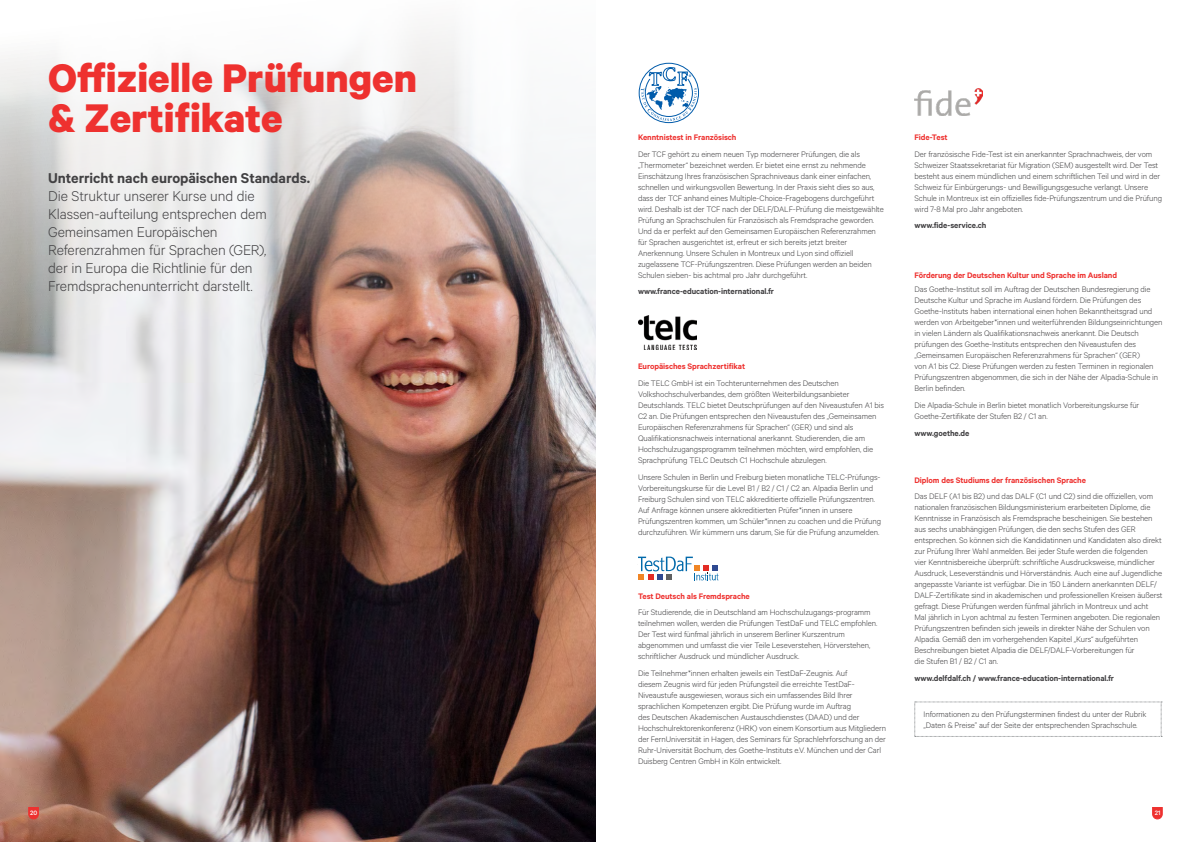
<style>
.page{position:relative;width:1191px;height:842px;background:#fff}
.page>*{position:absolute;margin:0;border:0;box-sizing:border-box;transform-origin:0 0}
.t1{font:700 45px/40px "Calibre";color:#ee312f}
.t2{font:300 16px/18px "Calibre";letter-spacing:-.01em;color:#414042}
.t3{font:600 16px "Calibre";letter-spacing:-.005em;color:#414042}
.t4{font:300 9px/11px "Calibre";letter-spacing:-.01em;color:#414042}
.t5{font:600 9px "Calibre";letter-spacing:-.005em;color:#ee312f}
.t6{font:600 9px "Calibre";letter-spacing:-.005em;color:#414042}
.t7{font:500 7.1px "Calibre";color:#fff}
</style>
<div class="page">
<img style="left:0;top:29px;width:595px;height:813px">
<svg style="left:1152px;top:807px;width:11px;height:13px"></svg>
<svg style="left:28px;top:807px;width:11px;height:13px"></svg>
<div style="left:639px;top:63px;width:59px;height:60px;border:1px solid #005baa;border-radius:50%"></div>
<svg style="left:641px;top:67px;width:56px;height:54px"></svg>
<img style="left:638px;top:316px;width:58px;height:33px">
<svg style="left:638px;top:557px;width:80px;height:23px"></svg>
<img style="left:914px;top:88px;width:68px;height:28px">
<svg style="left:914px;top:702px;width:248px;height:35px"></svg>
<h1 class="t1" style="left:48px;top:56px;width:370px">Offizielle Prüfungen &amp; Zertifikate</h1>
<h2 class="t3" style="left:48px;top:169px;width:263px">Unterricht nach europäischen Standards.</h2>
<h2 class="t2" style="left:48px;top:186px;width:220px">Die Struktur unserer Kurse und die Klassen-aufteilung entsprechen dem Gemeinsamen Europäischen Referenzrahmen für Sprachen (GER), der in Europa die Richtlinie für den Fremdsprachenunterricht darstellt.</h2>
<p class="t5" style="left:638px;top:132px;width:100px">Kenntnistest in Französisch</p>
<p class="t4" style="left:638px;top:148px;width:247px">Der TCF gehört zu einem neuen Typ modernerer Prüfungen, die als „Thermometer“ bezeichnet werden. Er bietet eine ernst zu nehmende Einschätzung Ihres französischen Sprachniveaus dank einer einfachen, schnellen und wirkungsvollen Bewertung. In der Praxis sieht dies so aus, dass der TCF anhand eines Multiple-Choice-Fragebogens durchgeführt wird. Deshalb ist der TCF nach der DELF/DALF-Prüfung die meistgewählte Prüfung an Sprachschulen für Französisch als Fremdsprache geworden.<br>Und da er perfekt auf den Gemeinsamen Europäischen Referenzrahmen für Sprachen ausgerichtet ist, erfreut er sich bereits jetzt breiter Anerkennung. Unsere Schulen in Montreux und Lyon sind offiziell zugelassene TCF-Prüfungszentren. Diese Prüfungen werden an beiden Schulen sieben- bis achtmal pro Jahr durchgeführt.</p>
<p class="t6" style="left:638px;top:286px;width:138px">www.france-education-international.fr</p>
<p class="t5" style="left:638px;top:361px;width:109px">Europäisches Sprachzertifikat</p>
<p class="t4" style="left:638px;top:377px;width:248px">Die TELC GmbH ist ein Tochterunternehmen des Deutschen Volkshochschulverbandes, dem größten Weiterbildungsanbieter Deutschlands. TELC bietet Deutschprüfungen auf den Niveaustufen A1 bis C2 an. Die Prüfungen entsprechen den Niveaustufen des „Gemeinsamen Europäischen Referenzrahmens für Sprachen“ (GER) und sind als Qualifikationsnachweis international anerkannt. Studierenden, die am Hochschulzugangsprogramm teilnehmen möchten, wird empfohlen, die Sprachprüfung TELC Deutsch C1 Hochschule abzulegen.</p>
<p class="t4" style="left:638px;top:471px;width:244px">Unsere Schulen in Berlin und Freiburg bieten monatliche TELC-Prüfungs-Vorbereitungskurse für die Level B1 / B2 / C1 / C2 an. Alpadia Berlin und Freiburg Schulen sind von TELC akkreditierte offizielle Prüfungszentren.<br>Auf Anfrage können unsere akkreditierten Prüfer*innen in unsere Prüfungszentren kommen, um Schüler*innen zu coachen und die Prüfung durchzuführen. Wir kümmern uns darum, Sie für die Prüfung anzumelden.</p>
<p class="t5" style="left:638px;top:590px;width:113px">Test Deutsch als Fremdsprache</p>
<p class="t4" style="left:638px;top:607px;width:241px">Für Studierende, die in Deutschland am Hochschulzugangs-programm teilnehmen wollen, werden die Prüfungen TestDaF und TELC empfohlen.<br>Der Test wird fünfmal jährlich in unserem Berliner Kurszentrum abgenommen und umfasst die vier Teile Leseverstehen, Hörverstehen, schriftlicher Ausdruck und mündlicher Ausdruck.</p>
<p class="t4" style="left:638px;top:667px;width:250px">Die Teilnehmer*innen erhalten jeweils ein TestDaF-Zeugnis. Auf<br>diesem Zeugnis wird für jeden Prüfungsteil die erreichte TestDaF-Niveaustufe ausgewiesen, woraus sich ein umfassendes Bild Ihrer sprachlichen Kompetenzen ergibt. Die Prüfung wurde im Auftrag<br>des Deutschen Akademischen Austauschdienstes (DAAD) und der Hochschulrektorenkonferenz (HRK) von einem Konsortium aus Mitgliedern der FernUniversität in Hagen, des Seminars für Sprachlehrforschung an der Ruhr-Universität Bochum, des Goethe-Instituts e.V. München und der Carl Duisberg Centren GmbH in Köln entwickelt.</p>
<p class="t5" style="left:914px;top:132px;width:35px">Fide-Test</p>
<p class="t4" style="left:914px;top:148px;width:249px">Der französische Fide-Test ist ein anerkannter Sprachnachweis, der vom Schweizer Staatssekretariat für Migration (SEM) ausgestellt wird. Der Test besteht aus einem mündlichen und einem schriftlichen Teil und wird in der Schweiz für Einbürgerungs- und Bewilligungsgesuche verlangt. Unsere Schule in Montreux ist ein offizielles fide-Prüfungszentrum und die Prüfung wird 7-8 Mal pro Jahr angeboten.</p>
<p class="t6" style="left:914px;top:220px;width:73px">www.fide-service.ch</p>
<p class="t5" style="left:914px;top:270px;width:204px">Förderung der Deutschen Kultur und Sprache im Ausland</p>
<p class="t4" style="left:914px;top:284px;width:250px">Das Goethe-Institut soll im Auftrag der Deutschen Bundesregierung die Deutsche Kultur und Sprache im Ausland fördern. Die Prüfungen des Goethe-Instituts haben international einen hohen Bekanntheitsgrad und werden von Arbeitgeber*innen und weiterführenden Bildungseinrichtungen in vielen Ländern als Qualifikationsnachweis anerkannt. Die Deutsch prüfungen des Goethe-Instituts entsprechen den Niveaustufen des „Gemeinsamen Europäischen Referenzrahmens für Sprachen“ (GER)<br>von A1 bis C2. Diese Prüfungen werden zu festen Terminen in regionalen Prüfungszentren abgenommen, die sich in der Nähe der Alpadia-Schule in Berlin befinden.</p>
<p class="t4" style="left:914px;top:399px;width:226px">Die Alpadia-Schule in Berlin bietet monatlich Vorbereitungskurse für<br>Goethe-Zertifikate der Stufen B2 / C1 an.</p>
<p class="t6" style="left:914px;top:427px;width:56px">www.goethe.de</p>
<p class="t5" style="left:914px;top:475px;width:173px">Diplom des Studiums der französischen Sprache</p>
<p class="t4" style="left:914px;top:491px;width:250px">Das DELF (A1 bis B2) und das DALF (C1 und C2) sind die offiziellen, vom nationalen französischen Bildungsministerium erarbeiteten Diplome, die Kenntnisse in Französisch als Fremdsprache bescheinigen. Sie bestehen aus sechs unabhängigen Prüfungen, die den sechs Stufen des GER entsprechen. So können sich die Kandidatinnen und Kandidaten also direkt zur Prüfung Ihrer Wahl anmelden. Bei jeder Stufe werden die folgenden<br>vier Kenntnisbereiche überprüft: schriftliche Ausdrucksweise, mündlicher Ausdruck, Leseverständnis und Hörverständnis. Auch eine auf Jugendliche angepasste Variante ist verfügbar. Die in 150 Ländern anerkannten DELF/ DALF-Zertifikate sind in akademischen und professionellen Kreisen äußerst gefragt. Diese Prüfungen werden fünfmal jährlich in Montreux und acht Mal jährlich in Lyon achtmal zu festen Terminen angeboten. Die regionalen Prüfungszentren befinden sich jeweils in direkter Nähe der Schulen von Alpadia. Gemäß den im vorhergehenden Kapitel „Kurs“ aufgeführten Beschreibungen bietet Alpadia die DELF/DALF-Vorbereitungen für<br>die Stufen B1 / B2 / C1 an.</p>
<p class="t6" style="left:914px;top:673px;width:201px">www.delfdalf.ch / www.france-education-international.fr</p>
<p class="t4" style="left:923px;top:708px;width:224px">Informationen zu den Prüfungsterminen findest du unter der Rubrik „Daten &amp; Preise” auf der Seite der entsprechenden Sprachschule.</p>
<p class="t7" style="left:30px;top:809px;width:9px">20</p>
<p class="t7" style="left:1154px;top:809px;width:7px">21</p>
</div>
